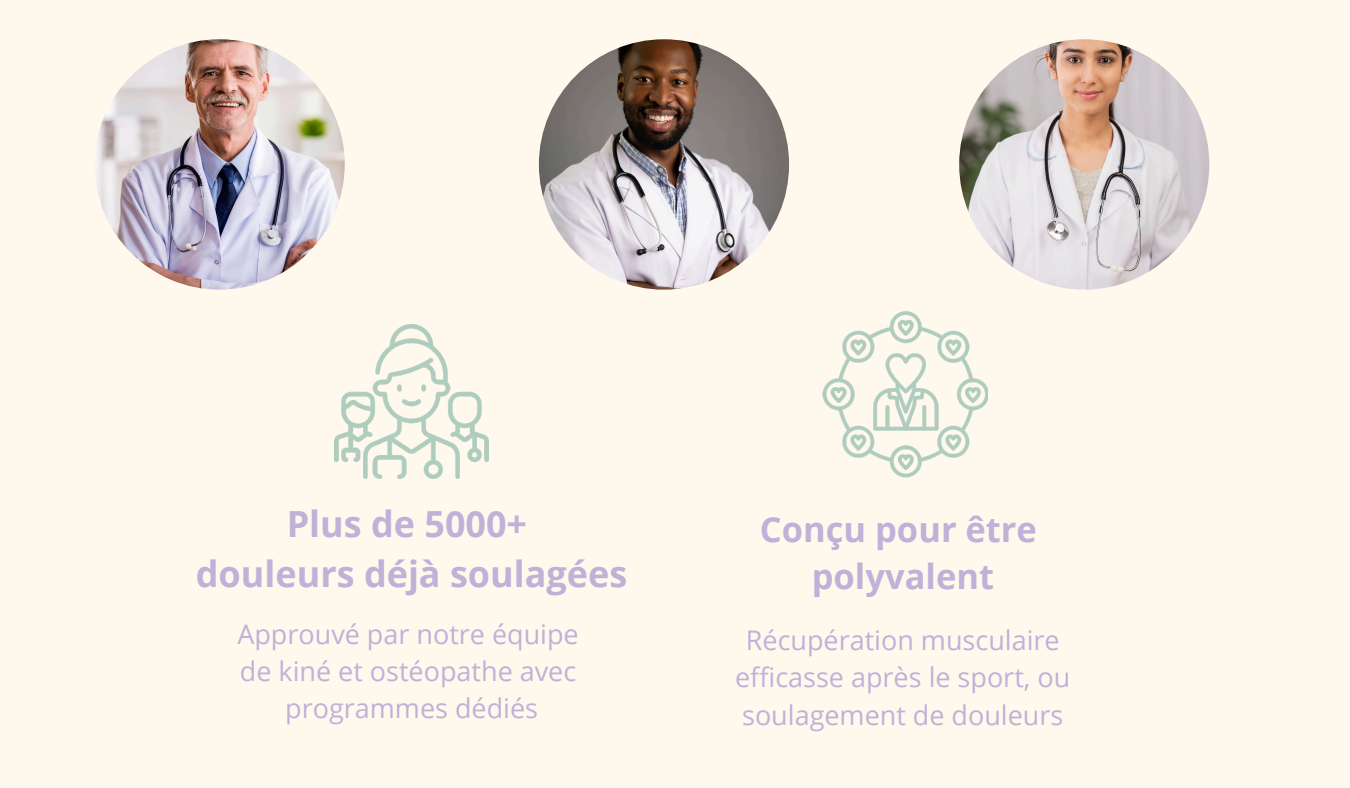
<style>
.page{position:relative;width:1350px;height:788px;background:#fff}
.page>*{position:absolute;margin:0;border:0;box-sizing:border-box;transform-origin:0 0}
.t1{font:700 36px/49.5px "Open Sans";color:#c0b1d8;text-align:center}
.t2{font:700 34.5px/47.2px "Open Sans";color:#c0b1d8;text-align:center}
.t3{font:27px/37.2px "Open Sans";color:#c0b1d8}
</style>
<div class="page">
<div style="left:0;top:0;width:1350px;height:787px;background:#fff9ed"></div>
<img style="left:94px;top:39px;width:251px;height:250px;border-radius:50%">
<img style="left:539px;top:39px;width:250px;height:250px;border-radius:50%">
<img style="left:959px;top:39px;width:250px;height:250px;border-radius:50%">
<img style="left:335px;top:324px;width:154px;height:154px">
<img style="left:822px;top:311px;width:165px;height:167px">
<p class="t1" style="left:196px;top:498px;width:433px">Plus de 5000+<br>douleurs déjà soulagées</p>
<h1 class="t2" style="left:760px;top:504px;width:279px">Conçu pour être polyvalent</h1>
<p class="t3" style="left:746px;top:621px;width:315px">Récupération musculaire</p>
<p class="t3" style="left:735px;top:658px;width:337px">efficasse après le sport, ou soulagement de douleurs</p>
<h1 class="t3" style="left:237px;top:614px;width:343px">Approuvé par notre équipe</h1>
<p class="t3" style="left:240px;top:651px;width:338px">de kiné et ostéopathe avec</p>
<p class="t3" style="left:285px;top:688px;width:254px">programmes dédiés</p>
</div>
